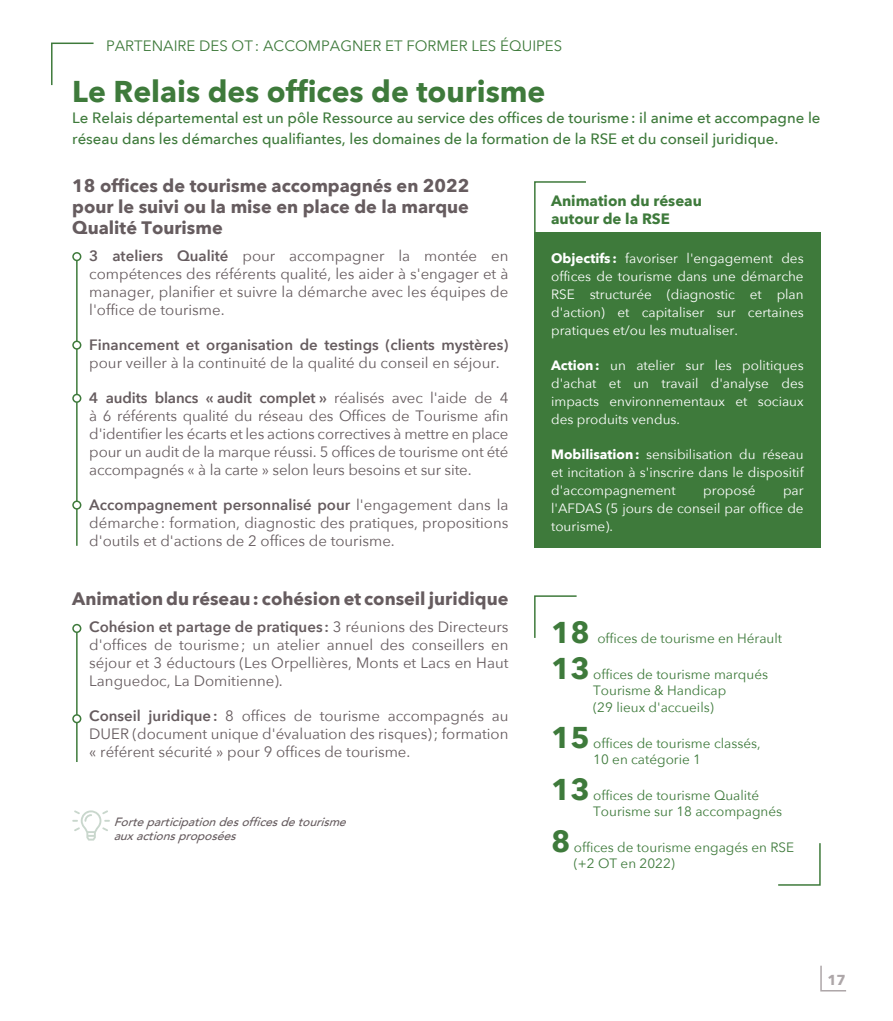
<style>
.page{position:relative;width:893px;height:1021px;background:#fff}
.page>*{position:absolute;margin:0;border:0;box-sizing:border-box;transform-origin:0 0}
.t1{font:700 30px "Avenir Next";color:#3e7a3b}
.t2{font:700 18px/21px "Avenir Next";color:#665c5f;text-align:justify}
.t3{font:15px/18px "Avenir Next";color:#665c5f;text-align:justify}
.t4{font:500 15px/21px "Avenir Next";color:#3e7a3b}
.t5{font:600 15px "Avenir Next";color:#665c5f}
.t6{font:15px "Avenir Next";color:#3e7a3b}
.t7{font:700 15px/18px "Avenir Next";color:#3e7a3b}
.t8{font:700 14.4px "Avenir Next";color:#ada6a8}
.t9{font:13.5px/18px "Avenir Next";color:#fff;text-align:justify}
.t10{font:13.5px/16.2px "Avenir Next";color:#3e7a3b}
.t11{font:italic 500 12px/13.5px "Avenir";color:#665c5f}
.s1{font-weight:600}
.s2{font-weight:700}
</style>
<div class="page">
<svg style="left:820px;top:965px;width:26px;height:27px"></svg>
<svg style="left:534px;top:181px;width:52px;height:51px"></svg>
<div style="left:534px;top:232px;width:287px;height:316px;background:#3e7a3b"></div>
<svg style="left:534px;top:595px;width:43px;height:43px"></svg>
<svg style="left:778px;top:843px;width:43px;height:43px"></svg>
<hr style="left:76px;top:260px;width:2px;height:286px;background:#3e7a3b">
<div style="left:72px;top:252px;width:9px;height:9px;border:2px solid #3e7a3b;border-radius:50%"></div>
<div style="left:73px;top:394px;width:8px;height:8px;background:#fff;border-radius:50%"></div>
<div style="left:72px;top:394px;width:9px;height:9px;border:2px solid #3e7a3b;border-radius:50%"></div>
<div style="left:73px;top:501px;width:8px;height:8px;background:#fff;border-radius:50%"></div>
<div style="left:72px;top:500px;width:9px;height:9px;border:2px solid #3e7a3b;border-radius:50%"></div>
<div style="left:73px;top:341px;width:8px;height:8px;background:#fff;border-radius:50%"></div>
<div style="left:72px;top:340px;width:9px;height:10px;border:2px solid #3e7a3b;border-radius:50%"></div>
<hr style="left:76px;top:629px;width:2px;height:133px;background:#3e7a3b">
<div style="left:73px;top:624px;width:8px;height:8px;background:#fff;border-radius:50%"></div>
<div style="left:72px;top:624px;width:9px;height:9px;border:2px solid #3e7a3b;border-radius:50%"></div>
<div style="left:73px;top:715px;width:8px;height:7px;background:#fff;border-radius:50%"></div>
<div style="left:72px;top:714px;width:9px;height:9px;border:2px solid #3e7a3b;border-radius:50%"></div>
<svg style="left:51px;top:42px;width:43px;height:44px"></svg>
<svg style="left:72px;top:810px;width:38px;height:30px"></svg>
<p class="t6" style="left:106px;top:33px;width:458px">PARTENAIRE DES OT: ACCOMPAGNER ET FORMER LES ÉQUIPES</p>
<h1 class="t1" style="left:72px;top:66px;width:475px">Le Relais des offices de tourisme</h1>
<p class="t4" style="left:72px;top:107px;width:750px">Le Relais départemental est un pôle Ressource au service des offices de tourisme: il anime et accompagne le réseau dans les démarches qualifiantes, les domaines de la formation de la RSE et du conseil juridique.</p>
<p class="t2" style="left:72px;top:175px;width:399px">18 offices de tourisme accompagnés en 2022 pour le suivi ou la mise en place de la marque Qualité Tourisme</p>
<p class="t3" style="left:89px;top:246px;width:421px"><span class="s1">3 ateliers Qualité</span> pour accompagner la montée en compétences des référents qualité, les aider à s'engager et à manager, planifier et suivre la démarche avec les équipes de l'office de tourisme.</p>
<p class="t5" style="left:89px;top:332px;width:421px">Financement et organisation de testings (clients mystères)</p>
<p class="t3" style="left:89px;top:353px;width:412px">pour veiller à la continuité de la qualité du conseil en séjour.</p>
<p class="t3" style="left:89px;top:388px;width:421px"><span class="s1">4 audits blancs « audit complet »</span> réalisés avec l'aide de 4 à 6 référents qualité du réseau des Offices de Tourisme afin d'identifier les écarts et les actions correctives à mettre en place pour un audit de la marque réussi. 5 offices de tourisme ont été accompagnés « à la carte » selon leurs besoins et sur site.</p>
<p class="t3" style="left:89px;top:495px;width:421px"><span class="s1">Accompagnement personnalisé pour</span> l'engagement dans la démarche: formation, diagnostic des pratiques, propositions d'outils et d'actions de 2 offices de tourisme.</p>
<p class="t7" style="left:551px;top:191px;width:152px">Animation du réseau autour de la RSE</p>
<p class="t9" style="left:551px;top:248px;width:254px"><span class="s2">Objectifs :</span> favoriser l'engagement des offices de tourisme dans une démarche RSE structurée (diagnostic et plan d'action) et capitaliser sur certaines pratiques et/ou les mutualiser.</p>
<p class="t9" style="left:551px;top:355px;width:254px"><span class="s2">Action:</span> un atelier sur les politiques d'achat et un travail d'analyse des impacts environnementaux et sociaux des produits vendus.</p>
<p class="t9" style="left:551px;top:444px;width:254px"><span class="s2">Mobilisation:</span> sensibilisation du réseau et incitation à s'inscrire dans le dispositif d'accompagnement</p>
<p class="t9" style="left:703px;top:480px;width:54px">proposé</p>
<p class="t9" style="left:551px;top:480px;width:254px;text-indent:232px">par l'AFDAS (5 jours de conseil par office de tourisme).</p>
<p class="t2" style="left:72px;top:588px;width:438px">Animation du réseau: cohésion et conseil juridique</p>
<p class="t3" style="left:89px;top:617px;width:421px"><span class="s1">Cohésion et partage de pratiques :</span> 3 réunions des Directeurs d'offices de tourisme; un atelier annuel des conseillers en séjour et 3 éductours (Les Orpellières, Monts et Lacs en Haut Languedoc, La Domitienne).</p>
<p class="t3" style="left:89px;top:706px;width:421px"><span class="s1">Conseil juridique:</span> 8 offices de tourisme accompagnés au DUER (document unique d'évaluation des risques); formation « référent sécurité » pour 9 offices de tourisme.</p>
<p class="t11" style="left:114px;top:815px;width:236px">Forte participation des offices de tourisme aux actions proposées</p>
<h1 class="t1" style="left:551px;top:606px;width:40px">18</h1>
<p class="t10" style="left:597px;top:630px;width:186px">offices de tourisme en Hérault</p>
<h1 class="t1" style="left:551px;top:642px;width:40px">13</h1>
<p class="t10" style="left:593px;top:666px;width:176px">offices de tourisme marqués<br>Tourisme &amp; Handicap<br>(29 lieux d'accueils)</p>
<h1 class="t1" style="left:551px;top:711px;width:40px">15</h1>
<p class="t10" style="left:593px;top:734px;width:169px">offices de tourisme classés,<br>10 en catégorie 1</p>
<h1 class="t1" style="left:551px;top:763px;width:40px">13</h1>
<p class="t10" style="left:593px;top:786px;width:190px">offices de tourisme Qualité<br>Tourisme sur 18 accompagnés</p>
<h1 class="t1" style="left:551px;top:815px;width:21px">8</h1>
<p class="t10" style="left:574px;top:838px;width:222px">offices de tourisme engagés en RSE (+2 OT en 2022)</p>
<p class="t8" style="left:827px;top:967px;width:20px">17</p>
</div>
